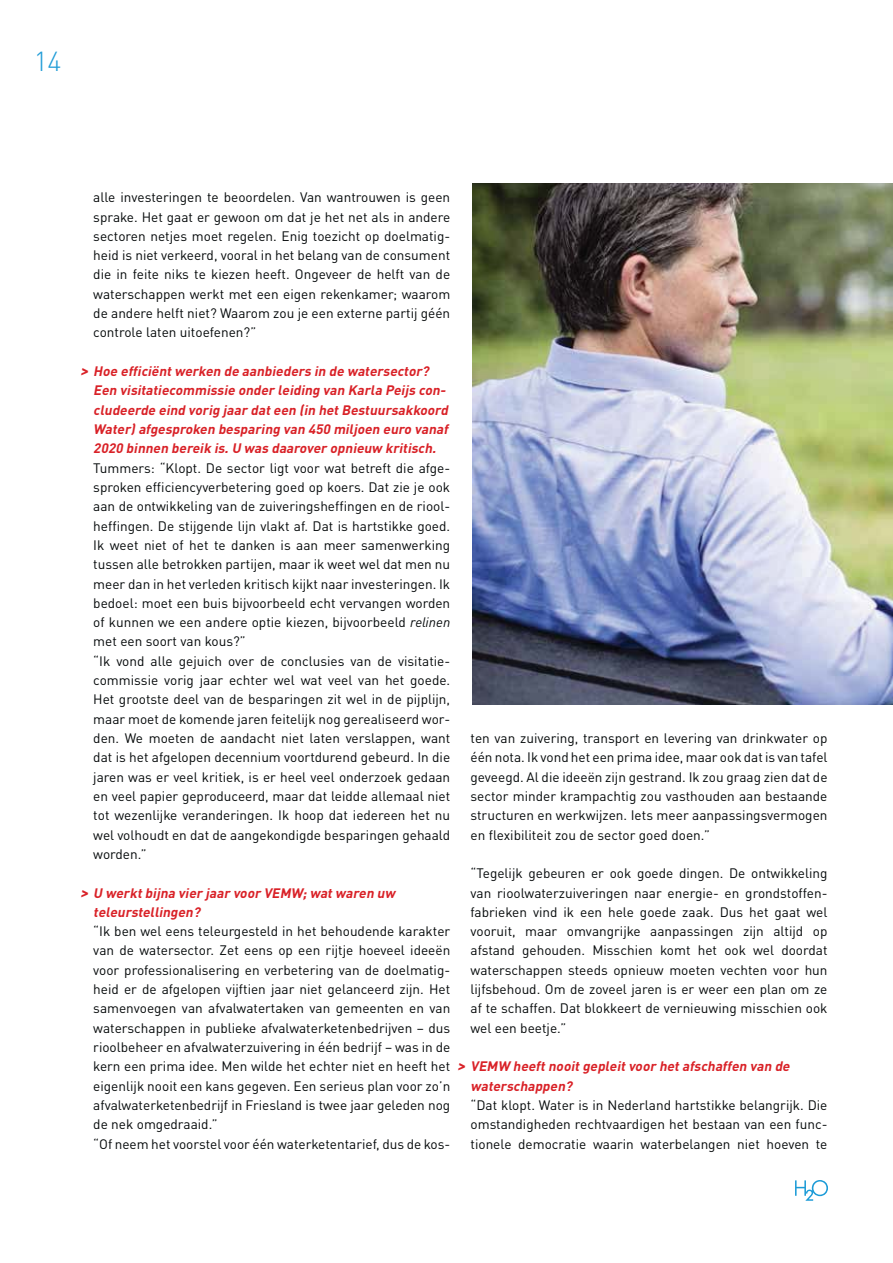
<style>
.page{position:relative;width:893px;height:1263px;background:#fff}
.page>*{position:absolute;margin:0;border:0;box-sizing:border-box;transform-origin:0 0}
.t1{font:300 27.15px "DIN Pro";color:#209cd7}
.t2{font:13.65px/19.4px "DIN Pro";color:#040809;text-align:justify}
.t3{font:italic 700 13.65px/19.4px "DIN Pro";color:#d92127}
.s1{font-size:15px}
.s2{font-style:italic}
</style>
<div class="page">
<svg style="left:795px;top:1180px;width:33px;height:21px"></svg>
<img style="left:472px;top:183px;width:420px;height:521px">
<h1 class="t1" style="left:34px;top:51px;width:29px">14</h1>
<p class="t2" style="left:93px;top:189px;width:358px">alle investeringen te beoordelen. Van wantrouwen is geen sprake. Het gaat er gewoon om dat je het net als in andere sectoren netjes moet regelen. Enig toezicht op doelmatig&shy;heid is niet verkeerd, vooral in het belang van de consument die in feite niks te kiezen heeft. Ongeveer de helft van de waterschappen werkt met een eigen rekenkamer; waarom de andere helft niet? Waarom zou je een externe partij géén controle laten uitoefenen?”</p>
<p class="t3" style="left:93px;top:363px;width:358px;text-indent:-13px"><span class="s1">&gt;</span> Hoe efficiënt werken de aanbieders in de watersector?<br>Een visitatiecommissie onder leiding van Karla Peijs con&shy;cludeerde eind vorig jaar dat een (in het Bestuursakkoord Water) afgesproken besparing van 450 miljoen euro vanaf 2020 binnen bereik is. U was daarover opnieuw kritisch.</p>
<p class="t2" style="left:93px;top:460px;width:358px;text-align:left">Tummers: “Klopt. De sector ligt voor wat betreft die afge&shy;sproken efficiencyverbetering goed op koers. Dat zie je ook aan de ontwikkeling van de zuiveringsheffingen en de riool&shy;heffingen. De stijgende lijn vlakt af. Dat is hartstikke goed.<br>Ik weet niet of het te danken is aan meer samenwerking tussen alle betrokken partijen, maar ik weet wel dat men nu meer dan in het verleden kritisch kijkt naar investeringen. Ik bedoel: moet een buis bijvoorbeeld echt vervangen worden of kunnen we een andere optie kiezen, bijvoorbeeld <span class="s2">relinen </span>met een soort van kous?”<br>“Ik vond alle gejuich over de conclusies van de visitatie&shy;commissie vorig jaar echter wel wat veel van het goede.<br>Het grootste deel van de besparingen zit wel in de pijplijn, maar moet de komende jaren feitelijk nog gerealiseerd wor&shy;den. We moeten de aandacht niet laten verslappen, want dat is het afgelopen decennium voortdurend gebeurd. In die jaren was er veel kritiek, is er heel veel onderzoek gedaan en veel papier geproduceerd, maar dat leidde allemaal niet tot wezenlijke veranderingen. Ik hoop dat iedereen het nu wel volhoudt en dat de aangekondigde besparingen gehaald worden.”</p>
<p class="t3" style="left:93px;top:885px;width:305px;text-indent:-13px"><span class="s1">&gt;</span> U werkt bijna vier jaar voor VEMW; wat waren uw teleurstellingen?</p>
<p class="t2" style="left:93px;top:923px;width:359px;text-align:left">“Ik ben wel eens teleurgesteld in het behoudende karakter van de watersector. Zet eens op een rijtje hoeveel ideeën voor professionalisering en verbetering van de doelmatig&shy;heid er de afgelopen vijftien jaar niet gelanceerd zijn. Het samenvoegen van afvalwatertaken van gemeenten en van waterschappen in publieke afvalwaterketenbedrijven – dus rioolbeheer en afvalwaterzuivering in één bedrijf – was in de kern een prima idee. Men wilde het echter niet en heeft het eigenlijk nooit een kans gegeven. Een serieus plan voor zo’n afvalwaterketenbedrijf in Friesland is twee jaar geleden nog de nek omgedraaid.”<br>“Of neem het voorstel voor één waterketentarief, dus de kos-</p>
<p class="t2" style="left:470px;top:730px;width:358px">ten van zuivering, transport en levering van drinkwater op één nota. Ik vond het een prima idee, maar ook dat is van tafel geveegd. Al die ideeën zijn gestrand. Ik zou graag zien dat de sector minder krampachtig zou vasthouden aan bestaande structuren en werkwijzen. Iets meer aanpassingsvermogen en flexibiliteit zou de sector goed doen.”</p>
<p class="t2" style="left:470px;top:865px;width:358px">“Tegelijk gebeuren er ook goede dingen. De ontwikkeling van rioolwaterzuiveringen naar energie- en grondstoffen&shy;fabrieken vind ik een hele goede zaak. Dus het gaat wel vooruit, maar omvangrijke aanpassingen zijn altijd op afstand gehouden. Misschien komt het ook wel doordat waterschappen steeds opnieuw moeten vechten voor hun lijfsbehoud. Om de zoveel jaren is er weer een plan om ze af te schaffen. Dat blokkeert de vernieuwing misschien ook wel een beetje.”</p>
<p class="t3" style="left:470px;top:1058px;width:323px;text-indent:-13px"><span class="s1">&gt;</span> VEMW heeft nooit gepleit voor het afschaffen van de waterschappen?</p>
<p class="t2" style="left:470px;top:1097px;width:358px">“Dat klopt. Water is in Nederland hartstikke belangrijk. Die omstandigheden rechtvaardigen het bestaan van een func&shy;tionele democratie waarin waterbelangen niet hoeven te</p>
</div>
